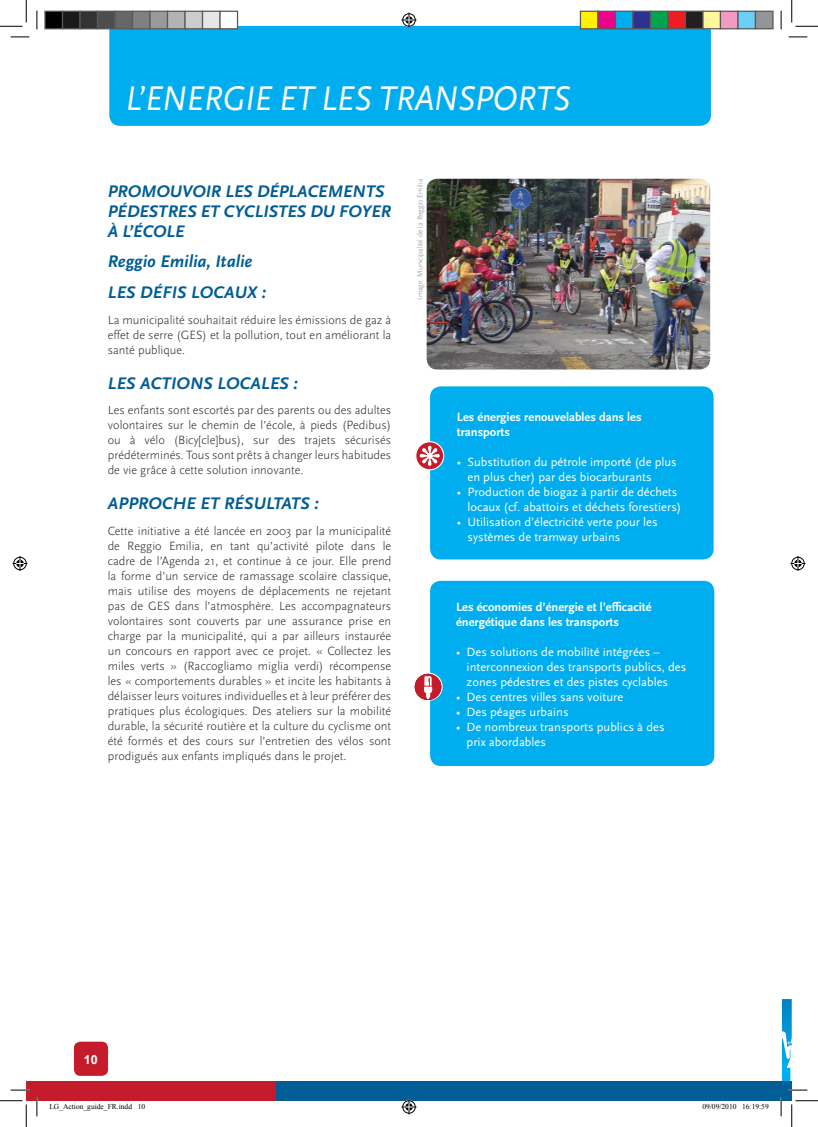
<style>
.page{position:relative;width:818px;height:1127px;background:#fff}
.page>*{position:absolute;margin:0;border:0;box-sizing:border-box;transform-origin:0 0}
.heading_1{font:italic 35.75px "Scala Sans Pro";letter-spacing:-.01em;color:#fff;scale:.91 1}
.heading_1-2{font:italic 700 17.5px/20px "Scala Sans Pro";color:#005d95}
.t1{font:300 12.5px/15px "Scala Sans Pro";color:#231f20;text-align:justify}
.text_box_content{font:12.5px/15px "Scala Sans Pro";color:#fff}
.text_box_content-2{font:700 12.5px/15px "Scala Sans Pro";color:#fff}
.t2{font:700 12.5px "Arial";color:#fff}
.t3{font:7.5px "Times New Roman";color:#000}
.Recycled_paper{font:300 7.5px "Scala Sans Pro";color:#808285}
</style>
<div class="page">
<div style="left:73px;top:1040px;width:36px;height:36px;background:#c51c2b;border-radius:7px"></div>
<div style="left:73px;top:1040px;width:36px;height:36px;border:1px solid #fff;border-radius:7px"></div>
<svg style="left:782px;top:999px;width:10px;height:81px"></svg>
<div style="left:276px;top:1080px;width:516px;height:20px;background:#005d95"></div>
<div style="left:26px;top:1080px;width:250px;height:20px;background:#c51c2b"></div>
<div style="left:109px;top:26px;width:602px;height:100px;background:#00aeef"></div>
<div style="left:430px;top:386px;width:283px;height:173px;background:#00aeef;border-radius:11px"></div>
<div style="left:430px;top:580px;width:284px;height:185px;background:#00aeef;border-radius:11px"></div>
<img style="left:427px;top:179px;width:283px;height:190px">
<svg style="left:416px;top:441px;width:28px;height:28px"></svg>
<div style="left:415px;top:441px;width:29px;height:29px;border:1px solid #fff;border-radius:50%"></div>
<svg style="left:419px;top:445px;width:22px;height:21px"></svg>
<svg style="left:413px;top:672px;width:30px;height:28px"></svg>
<div style="left:415px;top:673px;width:26px;height:26px;background:#c51c2b;border-radius:50%"></div>
<svg style="left:424px;top:676px;width:9px;height:22px"></svg>
<svg style="left:11px;top:36px;width:18px;height:2px"></svg>
<svg style="left:788px;top:36px;width:19px;height:2px"></svg>
<svg style="left:11px;top:1089px;width:18px;height:1px"></svg>
<svg style="left:788px;top:1089px;width:19px;height:1px"></svg>
<svg style="left:36px;top:11px;width:2px;height:18px"></svg>
<svg style="left:36px;top:1097px;width:2px;height:18px"></svg>
<svg style="left:780px;top:11px;width:2px;height:18px"></svg>
<svg style="left:780px;top:1097px;width:2px;height:18px"></svg>
<svg style="left:0;top:0;width:27px;height:27px"></svg>
<svg style="left:0;top:1100px;width:27px;height:26px"></svg>
<svg style="left:791px;top:0;width:27px;height:27px"></svg>
<svg style="left:791px;top:1100px;width:27px;height:26px"></svg>
<svg style="left:401px;top:13px;width:15px;height:15px"></svg>
<svg style="left:401px;top:1099px;width:15px;height:15px"></svg>
<svg style="left:13px;top:556px;width:15px;height:15px"></svg>
<svg style="left:790px;top:556px;width:15px;height:15px"></svg>
<div style="left:45px;top:11px;width:18px;height:18px;background:#000"></div>
<div style="left:44px;top:11px;width:19px;height:18px;border:1px solid #595959"></div>
<div style="left:63px;top:11px;width:17px;height:18px;background:#1a1a1a"></div>
<div style="left:62px;top:11px;width:19px;height:18px;border:1px solid #595959"></div>
<div style="left:80px;top:11px;width:18px;height:18px;background:#333"></div>
<div style="left:79px;top:11px;width:19px;height:18px;border:1px solid #595959"></div>
<div style="left:98px;top:11px;width:17px;height:18px;background:#4d4d4d"></div>
<div style="left:97px;top:11px;width:19px;height:18px;border:1px solid #595959"></div>
<div style="left:115px;top:11px;width:18px;height:18px;background:#666"></div>
<div style="left:114px;top:11px;width:19px;height:18px;border:1px solid #595959"></div>
<div style="left:133px;top:11px;width:17px;height:18px;background:#808080"></div>
<div style="left:132px;top:11px;width:19px;height:18px;border:1px solid #595959"></div>
<div style="left:150px;top:11px;width:18px;height:18px;background:#999"></div>
<div style="left:149px;top:11px;width:19px;height:18px;border:1px solid #595959"></div>
<div style="left:168px;top:11px;width:17px;height:18px;background:#b3b3b3"></div>
<div style="left:167px;top:11px;width:19px;height:18px;border:1px solid #595959"></div>
<div style="left:185px;top:11px;width:18px;height:18px;background:#ccc"></div>
<div style="left:184px;top:11px;width:19px;height:18px;border:1px solid #595959"></div>
<div style="left:203px;top:11px;width:17px;height:18px;background:#e6e6e6"></div>
<div style="left:202px;top:11px;width:19px;height:18px;border:1px solid #595959"></div>
<div style="left:220px;top:11px;width:18px;height:18px;background:#fff"></div>
<div style="left:219px;top:11px;width:19px;height:18px;border:1px solid #595959"></div>
<div style="left:580px;top:11px;width:18px;height:18px;background:#fff101"></div>
<div style="left:580px;top:11px;width:18px;height:18px;border:1px solid #595959"></div>
<div style="left:598px;top:11px;width:17px;height:18px;background:#ed028c"></div>
<div style="left:597px;top:11px;width:19px;height:18px;border:1px solid #595959"></div>
<div style="left:615px;top:11px;width:18px;height:18px;background:#00aeef"></div>
<div style="left:615px;top:11px;width:18px;height:18px;border:1px solid #595959"></div>
<div style="left:633px;top:11px;width:17px;height:18px;background:#2e3092"></div>
<div style="left:632px;top:11px;width:19px;height:18px;border:1px solid #595959"></div>
<div style="left:650px;top:11px;width:18px;height:18px;background:#00a54f"></div>
<div style="left:650px;top:11px;width:18px;height:18px;border:1px solid #595959"></div>
<div style="left:668px;top:11px;width:17px;height:18px;background:#ee1d23"></div>
<div style="left:667px;top:11px;width:19px;height:18px;border:1px solid #595959"></div>
<div style="left:685px;top:11px;width:18px;height:18px;background:#231f20"></div>
<div style="left:685px;top:11px;width:18px;height:18px;border:1px solid #595959"></div>
<div style="left:703px;top:11px;width:17px;height:18px;background:#fff79a"></div>
<div style="left:702px;top:11px;width:19px;height:18px;border:1px solid #595959"></div>
<div style="left:720px;top:11px;width:18px;height:18px;background:#f499c2"></div>
<div style="left:720px;top:11px;width:18px;height:18px;border:1px solid #595959"></div>
<div style="left:738px;top:11px;width:17px;height:18px;background:#6bcff6"></div>
<div style="left:737px;top:11px;width:19px;height:18px;border:1px solid #595959"></div>
<div style="left:755px;top:11px;width:18px;height:18px;background:#939598"></div>
<div style="left:755px;top:11px;width:18px;height:18px;border:1px solid #595959"></div>
<p class="heading_1" style="left:126px;top:78px;width:490px">L’ENERGIE ET LES TRANSPORTS</p>
<p class="heading_1-2" style="left:108px;top:181px;width:285px">PROMOUVOIR LES DÉPLACEMENTS<br>PÉDESTRES ET CYCLISTES DU FOYER<br>À L’ÉCOLE</p>
<p class="heading_1-2" style="left:108px;top:251px;width:146px">Reggio Emilia, Italie</p>
<p class="heading_1-2" style="left:108px;top:282px;width:160px">LES DÉFIS LOCAUX :</p>
<p class="t1" style="left:108px;top:312px;width:285px">La municipalité souhaitait réduire les émissions de gaz à effet de serre (GES) et la pollution, tout en améliorant la santé publique.</p>
<p class="heading_1-2" style="left:108px;top:373px;width:191px">LES ACTIONS LOCALES :</p>
<p class="t1" style="left:108px;top:403px;width:285px">Les enfants sont escortés par des parents ou des adultes volontaires sur le chemin de l’école, à pieds (Pedibus) ou à vélo (Bicy[cle]bus), sur des trajets sécurisés prédéterminés. Tous sont prêts à changer leurs habitudes de vie grâce à cette solution innovante.</p>
<p class="heading_1-2" style="left:108px;top:493px;width:212px">APPROCHE ET RÉSULTATS :</p>
<p class="t1" style="left:108px;top:523px;width:285px">Cette initiative a été lancée en 2003 par la municipalité de Reggio Emilia, en tant qu’activité pilote dans le cadre de l’Agenda 21, et continue à ce jour. Elle prend la forme d’un service de ramassage scolaire classique, mais utilise des moyens de déplacements ne rejetant pas de GES dans l’atmosphère. Les accompagnateurs volontaires sont couverts par une assurance prise en charge par la municipalité, qui a par ailleurs instaurée un concours en rapport avec ce projet. « Collectez les miles verts » (Raccogliamo miglia verdi) récompense les « comportements durables » et incite les habitants à délaisser leurs voitures individuelles et à leur préférer des pratiques plus écologiques. Des ateliers sur la mobilité durable, la sécurité routière et la culture du cyclisme ont été formés et des cours sur l’entretien des vélos sont prodigués aux enfants impliqués dans le projet.</p>
<p class="Recycled_paper" style="left:416px;top:299px;width:122px;rotate:-90deg">Image: Municipalité de la Reggio Emilia</p>
<p class="text_box_content-2" style="left:457px;top:410px;width:186px">Les énergies renouvelables dans les transports</p>
<p class="text_box_content" style="left:467px;top:454px;width:211px;text-indent:-11px">• Substitution du pétrole importé (de plus en plus cher) par des biocarburants</p>
<p class="text_box_content" style="left:467px;top:484px;width:215px;text-indent:-11px">• Production de biogaz à partir de déchets locaux (cf. abattoirs et déchets forestiers)</p>
<p class="text_box_content" style="left:467px;top:514px;width:192px;text-indent:-11px">• Utilisation d’électricité verte pour les systèmes de tramway urbains</p>
<p class="text_box_content-2" style="left:456px;top:599px;width:197px">Les économies d’énergie et l’efficacité énergétique dans les transports</p>
<p class="text_box_content" style="left:467px;top:644px;width:221px;text-indent:-11px">• Des solutions de mobilité intégrées – interconnexion des transports publics, des zones pédestres et des pistes cyclables</p>
<p class="text_box_content" style="left:456px;top:689px;width:169px">• Des centres villes sans voiture</p>
<p class="text_box_content" style="left:456px;top:704px;width:114px">• Des péages urbains</p>
<p class="text_box_content" style="left:467px;top:719px;width:199px;text-indent:-11px">• De nombreux transports publics à des prix abordables</p>
<p class="t2" style="left:84px;top:1050px;width:15px">10</p>
<p class="t3" style="left:49px;top:1100px;width:97px">LG_Action_guide_FR.indd 10</p>
<p class="t3" style="left:702px;top:1100px;width:68px">09/09/2010 16:19:59</p>
</div>
